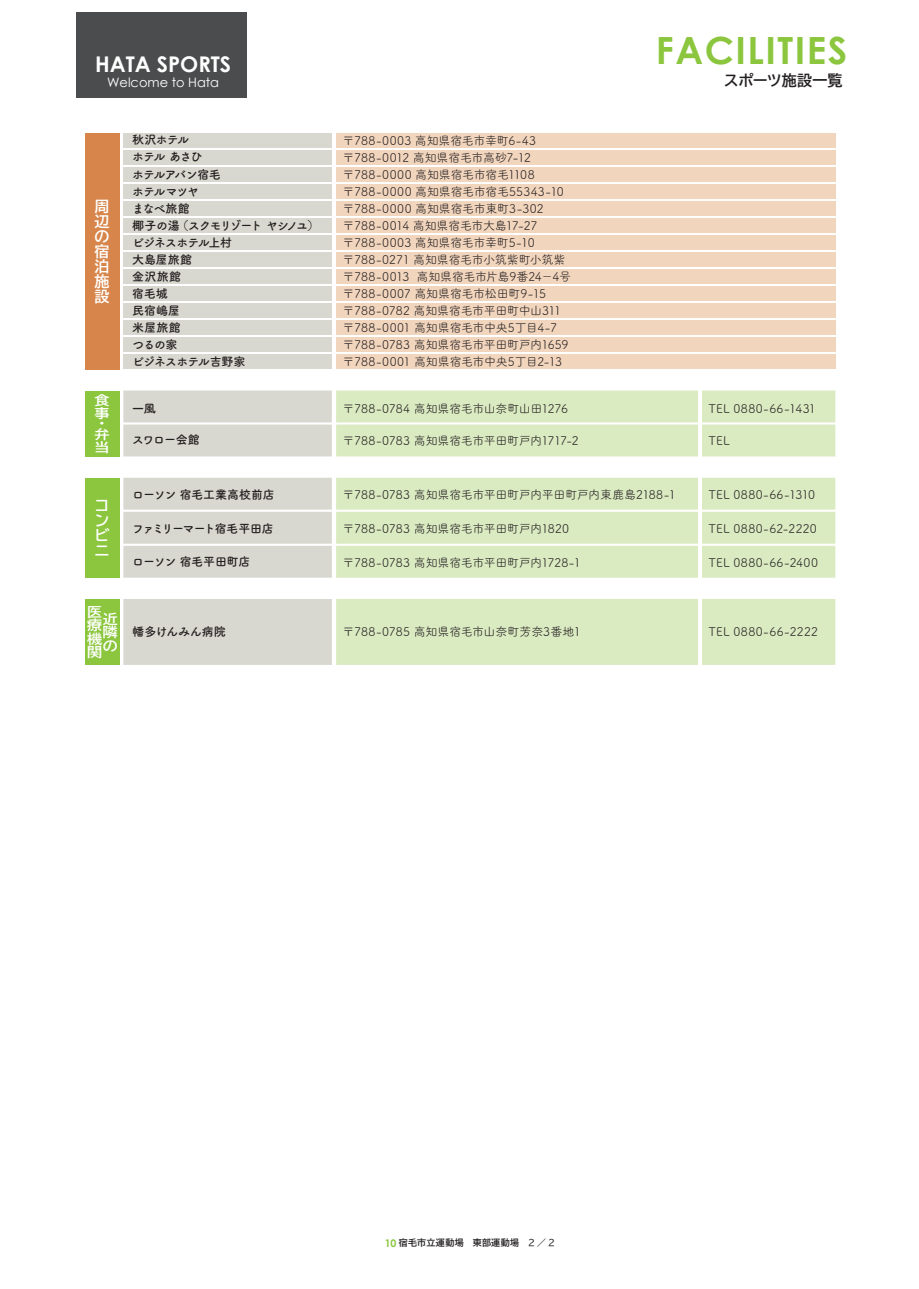
<style>
.page{position:relative;width:919px;height:1289px;background:#fff}
.page>*{position:absolute;margin:0;border:0;box-sizing:border-box;transform-origin:0 0}
.t1{font:700 37.5px "Century Gothic";letter-spacing:.04em;color:#8bc63e}
.t2{font:700 21.6px "Century Gothic";color:#fff}
.t3{font:700 15px/15px "TBUD Go Std";color:#fff;text-align:justify}
.t4{font:700 15px "TBUD Go Std";letter-spacing:-.01em;color:#231f20}
.t5{font:700 13.5px/13.5px "TBUD Go Std";color:#fff;text-align:justify;scale:1.11 1}
.t6{font:12.9px "Century Gothic";color:#fff}
.t7{font:700 12.75px/12.8px "TBUD Go Std";color:#fff;scale:1.18 1}
.t8{font:12px/17.1px "Tsuku A Rd Gothic";letter-spacing:-.015em;color:#231f20}
.t9{font:700 12px/17.1px "Tsuku A Rd Gothic";letter-spacing:-.065em;color:#231f20}
.t10{font:12px "Tsuku A Rd Gothic";letter-spacing:.015em;color:#231f20}
.t11{font:12px "Tsuku A Rd Gothic";letter-spacing:.025em;color:#231f20}
.t12{font:12px "Tsuku A Rd Gothic";letter-spacing:.035em;color:#231f20}
.t13{font:700 12px "Tsuku A Rd Gothic";letter-spacing:-.095em;color:#231f20}
.t14{font:700 12px "Tsuku A Rd Gothic";letter-spacing:-.02em;color:#231f20}
.t15{font:700 12px "Tsuku A Rd Gothic";letter-spacing:-.035em;color:#231f20}
.t16{font:700 12px "Tsuku A Rd Gothic";letter-spacing:-.005em;color:#231f20}
.t17{font:700 9px "TBUD Go Std";letter-spacing:.035em;color:#231f20}
.s1{font-family:"Century Gothic";font-size:10.5px;color:#8bc63e}
.s2{font-weight:400}
</style>
<div class="page">
<svg style="left:123px;top:599px;width:712px;height:66px;background:#dae4c6"></svg>
<div style="left:77px;top:13px;width:170px;height:85px;background:#4b4c4d"></div>
<div style="left:85px;top:390px;width:34px;height:66px;background:#8bc63e"></div>
<div style="left:123px;top:133px;width:209px;height:15px;background:#d9d8d0"></div>
<div style="left:336px;top:133px;width:499px;height:15px;background:#f2d5bd"></div>
<div style="left:123px;top:150px;width:209px;height:15px;background:#d9d8d0"></div>
<div style="left:336px;top:150px;width:499px;height:15px;background:#f2d5bd"></div>
<div style="left:123px;top:167px;width:209px;height:15px;background:#d9d8d0"></div>
<div style="left:336px;top:167px;width:499px;height:15px;background:#f2d5bd"></div>
<div style="left:123px;top:184px;width:209px;height:15px;background:#d9d8d0"></div>
<div style="left:336px;top:184px;width:499px;height:15px;background:#f2d5bd"></div>
<div style="left:123px;top:201px;width:209px;height:15px;background:#d9d8d0"></div>
<div style="left:336px;top:201px;width:499px;height:15px;background:#f2d5bd"></div>
<div style="left:123px;top:218px;width:209px;height:15px;background:#d9d8d0"></div>
<div style="left:336px;top:218px;width:499px;height:15px;background:#f2d5bd"></div>
<div style="left:123px;top:235px;width:209px;height:15px;background:#d9d8d0"></div>
<div style="left:336px;top:235px;width:499px;height:15px;background:#f2d5bd"></div>
<div style="left:123px;top:252px;width:209px;height:15px;background:#d9d8d0"></div>
<div style="left:336px;top:252px;width:499px;height:15px;background:#f2d5bd"></div>
<div style="left:123px;top:269px;width:209px;height:15px;background:#d9d8d0"></div>
<div style="left:336px;top:269px;width:499px;height:15px;background:#f2d5bd"></div>
<div style="left:123px;top:286px;width:209px;height:15px;background:#d9d8d0"></div>
<div style="left:336px;top:286px;width:499px;height:15px;background:#f2d5bd"></div>
<div style="left:123px;top:303px;width:209px;height:15px;background:#d9d8d0"></div>
<div style="left:336px;top:303px;width:499px;height:15px;background:#f2d5bd"></div>
<div style="left:123px;top:320px;width:209px;height:15px;background:#d9d8d0"></div>
<div style="left:336px;top:320px;width:499px;height:15px;background:#f2d5bd"></div>
<div style="left:123px;top:337px;width:209px;height:15px;background:#d9d8d0"></div>
<div style="left:336px;top:337px;width:499px;height:15px;background:#f2d5bd"></div>
<div style="left:123px;top:354px;width:209px;height:15px;background:#d9d8d0"></div>
<div style="left:336px;top:354px;width:499px;height:15px;background:#f2d5bd"></div>
<svg style="left:123px;top:390px;width:712px;height:66px;background:#dbe5c8"></svg>
<svg style="left:123px;top:478px;width:712px;height:99px;background:#dbe6c8"></svg>
<div style="left:85px;top:133px;width:34px;height:236px;background:#d7854a"></div>
<div style="left:85px;top:478px;width:34px;height:99px;background:#8bc63e"></div>
<div style="left:85px;top:599px;width:34px;height:66px;background:#8bc63e"></div>
<h1 class="t1" style="left:656px;top:26px;width:193px">FACILITIES</h1>
<h2 class="t2" style="left:95px;top:50px;width:138px">HATA SPORTS</h2>
<p class="t6" style="left:107px;top:74px;width:113px">Welcome to Hata</p>
<p class="t4" style="left:723px;top:68px;width:120px">スポーツ施設一覧</p>
<p class="t3" style="left:95px;top:199px;width:16px">周辺の宿泊施設</p>
<p class="t7" style="left:95px;top:394px;width:14px">食事</p>
<p class="t7" style="left:95px;top:418px;width:14px;line-height:10.8px">・弁</p>
<p class="t7" style="left:95px;top:441px;width:13px">当</p>
<p class="t3" style="left:95px;top:498px;width:16px;text-align:left">コンビニ</p>
<p class="t9" style="left:132px;top:131px;width:188px">秋沢ホテル<br>ホテル あさひ<br>ホテルアバン宿毛<br>ホテルマツヤ<br>まなべ旅館<br>椰子の湯（スクモリゾート ヤシノユ）ビジネスホテル上村<br>大島屋旅館<br>金沢旅館<br>宿毛城<br>民宿嶋屋<br>米屋旅館<br>つるの家<br>ビジネスホテル吉野家</p>
<p class="t8" style="left:342px;top:131px;width:230px">〒788-0003 高知県宿毛市幸町6-43〒788-0012 高知県宿毛市高砂7-12〒788-0000 高知県宿毛市宿毛1108〒788-0000 高知県宿毛市宿毛55343-10〒788-0000 高知県宿毛市東町3-302〒788-0014 高知県宿毛市大島17-27〒788-0003 高知県宿毛市幸町5-10〒788-0271 高知県宿毛市小筑紫町小筑紫〒788-0013 高知県宿毛市片島9番24－4号〒788-0007 高知県宿毛市松田町9-15〒788-0782 高知県宿毛市平田町中山311〒788-0001 高知県宿毛市中央5丁目4-7〒788-0783 高知県宿毛市平田町戸内1659〒788-0001 高知県宿毛市中央5丁目2-13</p>
<p class="t9" style="left:132px;top:399px;width:25px">一風</p>
<p class="t9" style="left:132px;top:430px;width:69px">スワロー会館</p>
<p class="t14" style="left:132px;top:485px;width:144px">ローソン 宿毛工業高校前店</p>
<p class="t13" style="left:132px;top:518px;width:143px">ファミリーマート宿毛平田店</p>
<p class="t15" style="left:132px;top:552px;width:120px">ローソン 宿毛平田町店</p>
<p class="t8" style="left:342px;top:399px;width:227px">〒788-0784 高知県宿毛市山奈町山田1276</p>
<p class="t8" style="left:342px;top:431px;width:238px">〒788-0783 高知県宿毛市平田町戸内1717-2</p>
<p class="t8" style="left:342px;top:485px;width:334px">〒788-0783 高知県宿毛市平田町戸内平田町戸内東鹿島2188-1</p>
<p class="t8" style="left:342px;top:519px;width:228px">〒788-0783 高知県宿毛市平田町戸内1820</p>
<p class="t8" style="left:342px;top:553px;width:240px">〒788-0783 高知県宿毛市平田町戸内1728-1</p>
<p class="t11" style="left:708px;top:400px;width:109px">TEL 0880-66-1431</p>
<p class="t8" style="left:708px;top:431px;width:23px">TEL</p>
<p class="t10" style="left:708px;top:485px;width:108px">TEL 0880-66-1310</p>
<p class="t10" style="left:708px;top:519px;width:110px">TEL 0880-62-2220</p>
<p class="t12" style="left:708px;top:553px;width:111px">TEL 0880-66-2400</p>
<p class="t5" style="left:87px;top:605px;width:15px">医療機関</p>
<p class="t5" style="left:103px;top:612px;width:15px">近隣の</p>
<p class="t16" style="left:132px;top:622px;width:95px">幡多けんみん病院</p>
<p class="t8" style="left:342px;top:622px;width:239px">〒788-0785 高知県宿毛市山奈町芳奈3番地1</p>
<p class="t10" style="left:708px;top:622px;width:111px">TEL 0880-66-2222</p>
<p class="t17" style="left:384px;top:1235px;width:172px"><span class="s1">10</span> 宿毛市立運動場　東部運動場<span class="s2">　2 ／ 2</span></p>
</div>
